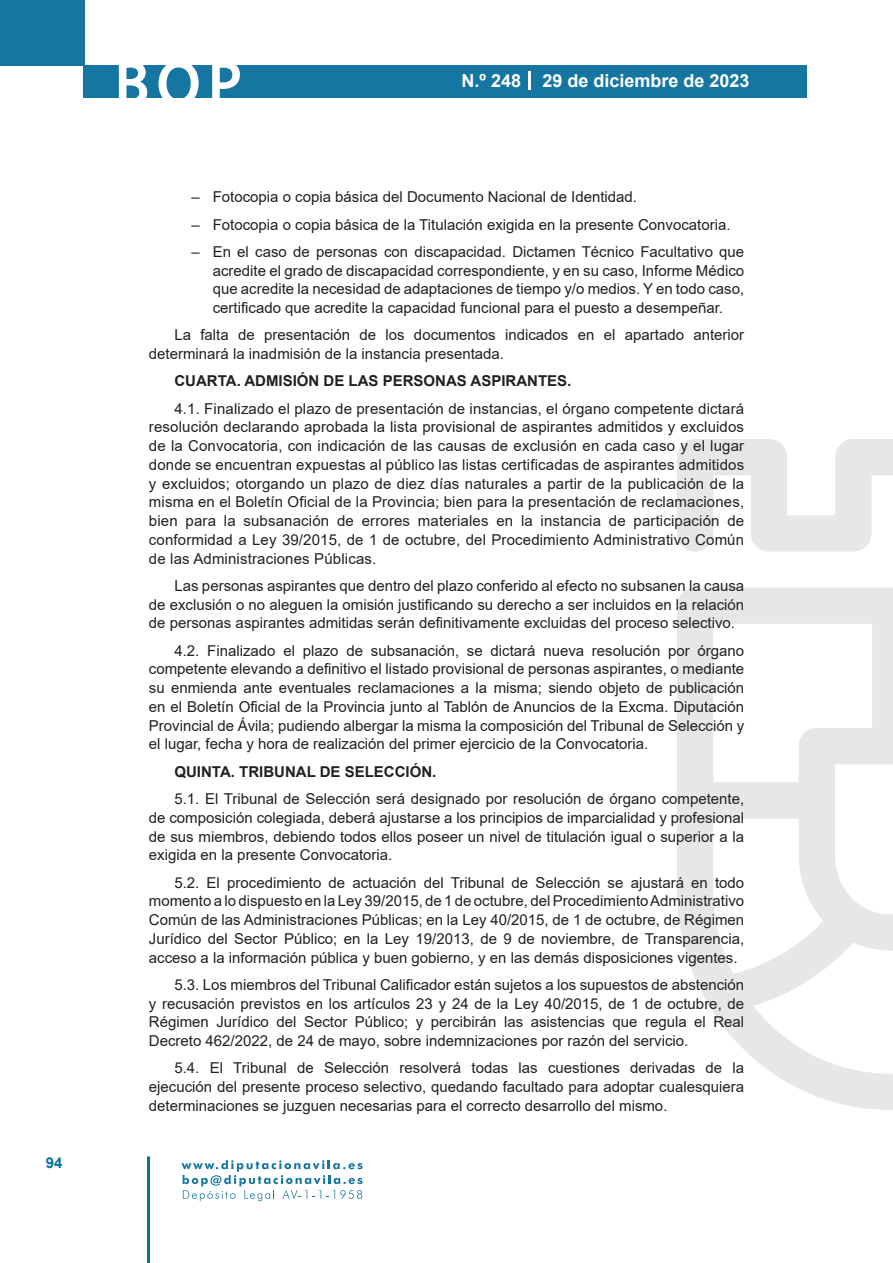
<style>
.page{position:relative;width:893px;height:1263px;background:#fff}
.page>*{position:absolute;margin:0;border:0;box-sizing:border-box;transform-origin:0 0}
.t1{font:500 61.5px "Avant Garde";color:#fff}
.t2{font:700 18px "Arial";color:#fff}
.texto_normal{font:15px/18.8px "Arial";color:#231f20;text-align:justify}
.texto_normal-2{font:700 15px "Arial";color:#231f20}
.t3{font:700 15px "Arial";color:#04739f}
</style>
<div class="page">
<div style="left:0;top:0;width:85px;height:65px;background:#1676a2"></div>
<div style="left:84px;top:65px;width:723px;height:33px;background:#1676a2"></div>
<svg style="left:118px;top:65px;width:30px;height:33px"></svg>
<svg style="left:158px;top:65px;width:41px;height:33px"></svg>
<svg style="left:212px;top:65px;width:28px;height:33px"></svg>
<svg style="left:182px;top:1160px;width:181px;height:41px"></svg>
<hr style="left:147px;top:1156px;width:3px;height:107px;background:#04739f">
<svg style="left:529px;top:71px;width:2px;height:19px"></svg>
<svg style="left:677px;top:439px;width:216px;height:671px"></svg>
<p class="t3" style="left:46px;top:1152px;width:18px">94</p>
<h1 class="t1" style="left:115px;top:46px;width:128px">BOP</h1>
<p class="t2" style="left:462px;top:68px;width:289px">N.º 248 29 de diciembre de 2023</p>
<p class="texto_normal" style="left:191px;top:188px;width:447px">– Fotocopia o copia básica del Documento Nacional de Identidad.</p>
<p class="texto_normal" style="left:191px;top:215px;width:541px">– Fotocopia o copia básica de la Titulación exigida en la presente Convocatoria.</p>
<p class="texto_normal" style="left:213px;top:242px;width:533px;text-indent:-21px">– En el caso de personas con discapacidad. Dictamen Técnico Facultativo que acredite el grado de discapacidad correspondiente, y en su caso, Informe Médico que acredite la necesidad de adaptaciones de tiempo y/o medios. Y en todo caso, certificado que acredite la capacidad funcional para el puesto a desempeñar.</p>
<p class="texto_normal" style="left:149px;top:326px;width:597px;text-indent:26px">La falta de presentación de los documentos indicados en el apartado anterior determinará la inadmisión de la instancia presentada.</p>
<p class="texto_normal-2" style="left:174px;top:371px;width:398px">CUARTA. ADMISIÓN DE LAS PERSONAS ASPIRANTES.</p>
<p class="texto_normal" style="left:149px;top:399px;width:597px;text-indent:26px">4.1. Finalizado el plazo de presentación de instancias, el órgano competente dictará resolución declarando aprobada la lista provisional de aspirantes admitidos y excluidos de la Convocatoria, con indicación de las causas de exclusión en cada caso y el lugar donde se encuentran expuestas al público las listas certificadas de aspirantes admitidos y excluidos; otorgando un plazo de diez días naturales a partir de la publicación de la misma en el Boletín Oficial de la Provincia; bien para la presentación de reclamaciones, bien para la subsanación de errores materiales en la instancia de participación de conformidad a Ley 39/2015, de 1 de octubre, del Procedimiento Administrativo Común de las Administraciones Públicas.</p>
<p class="texto_normal" style="left:149px;top:576px;width:597px;text-indent:26px">Las personas aspirantes que dentro del plazo conferido al efecto no subsanen la causa de exclusión o no aleguen la omisión justificando su derecho a ser incluidos en la relación de personas aspirantes admitidas serán definitivamente excluidas del proceso selectivo.</p>
<p class="texto_normal" style="left:149px;top:641px;width:597px;text-indent:26px">4.2. Finalizado el plazo de subsanación, se dictará nueva resolución por órgano competente elevando a definitivo el listado provisional de personas aspirantes, o mediante su enmienda ante eventuales reclamaciones a la misma; siendo objeto de publicación en el Boletín Oficial de la Provincia junto al Tablón de Anuncios de la Excma. Diputación Provincial de Ávila; pudiendo albergar la misma la composición del Tribunal de Selección y el lugar, fecha y hora de realización del primer ejercicio de la Convocatoria.</p>
<p class="texto_normal-2" style="left:174px;top:761px;width:263px">QUINTA. TRIBUNAL DE SELECCIÓN.</p>
<p class="texto_normal" style="left:149px;top:789px;width:597px;text-indent:26px">5.1. El Tribunal de Selección será designado por resolución de órgano competente, de composición colegiada, deberá ajustarse a los principios de imparcialidad y profesional de sus miembros, debiendo todos ellos poseer un nivel de titulación igual o superior a la exigida en la presente Convocatoria.</p>
<p class="texto_normal" style="left:149px;top:873px;width:597px;text-indent:26px">5.2. El procedimiento de actuación del Tribunal de Selección se ajustará en todo momento a lo dispuesto en la Ley 39/2015, de 1 de octubre, del Procedimiento Administrativo Común de las Administraciones Públicas; en la Ley 40/2015, de 1 de octubre, de Régimen Jurídico del Sector Público; en la Ley 19/2013, de 9 de noviembre, de Transparencia, acceso a la información pública y buen gobierno, y en las demás disposiciones vigentes.</p>
<p class="texto_normal" style="left:149px;top:975px;width:597px;text-indent:26px">5.3. Los miembros del Tribunal Calificador están sujetos a los supuestos de abstención y recusación previstos en los artículos 23 y 24 de la Ley 40/2015, de 1 de octubre, de Régimen Jurídico del Sector Público; y percibirán las asistencias que regula el Real Decreto 462/2022, de 24 de mayo, sobre indemnizaciones por razón del servicio.</p>
<p class="texto_normal" style="left:149px;top:1058px;width:597px;text-indent:26px">5.4. El Tribunal de Selección resolverá todas las cuestiones derivadas de la ejecución del presente proceso selectivo, quedando facultado para adoptar cualesquiera determinaciones se juzguen necesarias para el correcto desarrollo del mismo.</p>
</div>
